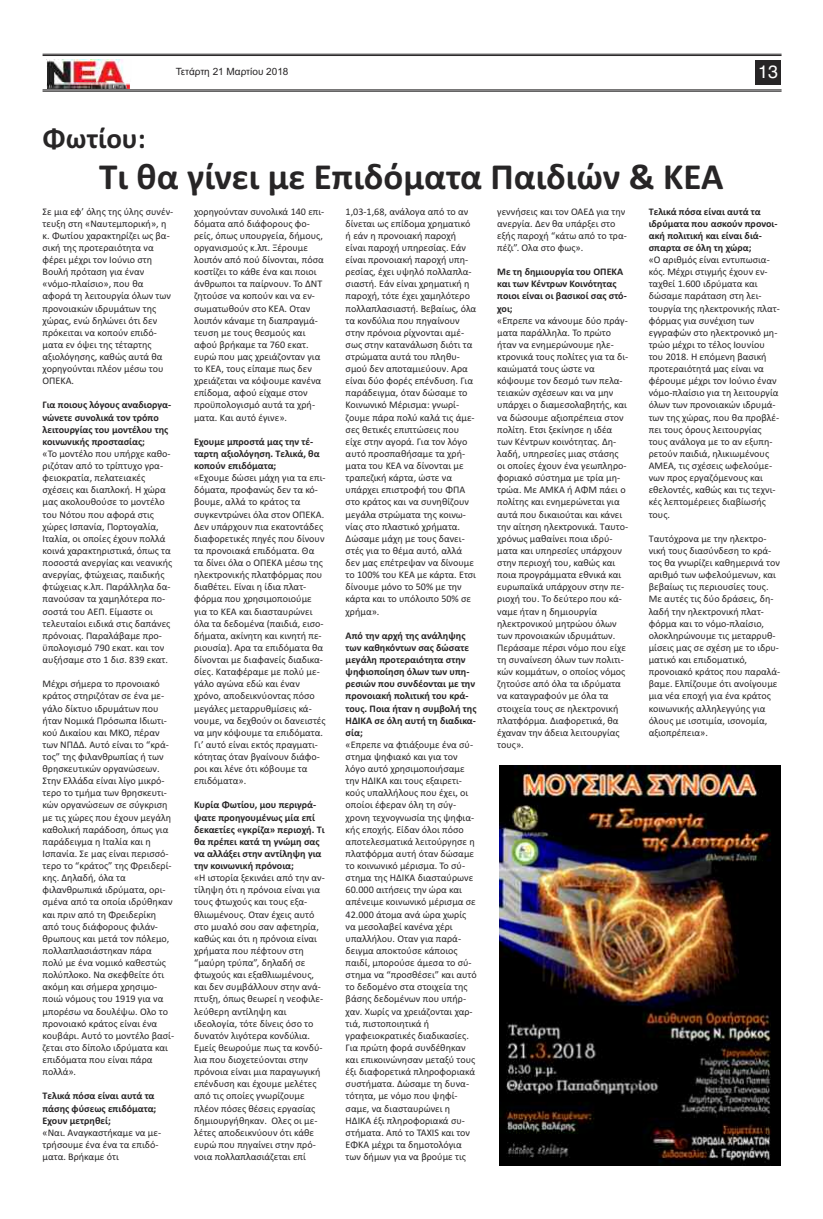
<style>
.page{position:relative;width:823px;height:1219px;background:#fff}
.page>*{position:absolute;margin:0;border:0;box-sizing:border-box;transform-origin:0 0}
.t1{font:700 37px "Calibri";color:#272526}
.t2{font:700 29px "Calibri";color:#272526}
.t3{font:18px "Helvetica";color:#fff}
.t4{font:10.1px/12.1px "Calibri";color:#272526}
.t5{font:700 10.1px/12.1px "Calibri";color:#272526}
.t6{font:10px "Arial";color:#272526}
</style>
<div class="page">
<hr style="left:43px;top:90px;width:738px;height:1px;background:#272526">
<hr style="left:43px;top:91px;width:738px;height:1px;background:#272526">
<hr style="left:43px;top:54px;width:738px;height:1px;background:#272526">
<hr style="left:43px;top:55px;width:738px;height:1px;background:#272526">
<div style="left:755px;top:60px;width:25px;height:25px;background:#272526"></div>
<img style="left:47px;top:60px;width:83px;height:28px">
<img style="left:499px;top:766px;width:281px;height:399px">
<p class="t6" style="left:176px;top:66px;width:114px">Τετάρτη 21 Μαρτίου 2018</p>
<h3 class="t3" style="left:757px;top:61px;width:22px">13</h3>
<h2 class="t2" style="left:43px;top:121px;width:105px">Φωτίου:</h2>
<h1 class="t1" style="left:99px;top:154px;width:625px">Τι θα γίνει με Επιδόματα Παιδιών &amp; ΚΕΑ</h1>
<p class="t4" style="left:43px;top:205px;width:132px">Σε μια εφ’ όλης της ύλης συνέν&shy;τευξη στη «Ναυτεμπορική», η κ. Φωτίου χαρακτηρίζει ως βα&shy;σική της προτεραιότητα να φέρει μέχρι τον Ιούνιο στη<br>Βουλή πρόταση για έναν «νόμο-πλαίσιο», που θα αφορά τη λειτουργία όλων των προνοιακών ιδρυμάτων της χώρας, ενώ δηλώνει ότι δεν πρόκειται να κοπούν επιδό&shy;ματα εν όψει της τέταρτης αξιολόγησης, καθώς αυτά θα χορηγούνται πλέον μέσω του<br>ΟΠΕΚΑ.</p>
<p class="t5" style="left:43px;top:399px;width:130px">Για ποιους λόγους αναδιοργα&shy;νώνετε συνολικά τον τρόπο λειτουργίας του μοντέλου της κοινωνικής προστασίας;</p>
<p class="t4" style="left:43px;top:447px;width:131px">«Το μοντέλο που υπήρχε καθο&shy;ριζόταν από το τρίπτυχο γρα&shy;φειοκρατία, πελατειακές σχέσεις και διαπλοκή. Η χώρα μας ακολουθούσε το μοντέλο του Νότου που αφορά στις χώρες Ισπανία, Πορτογαλία,<br>Ιταλία, οι οποίες έχουν πολλά κοινά χαρακτηριστικά, όπως τα ποσοστά ανεργίας και νεανικής ανεργίας, φτώχειας, παιδικής φτώχειας κ.λπ. Παράλληλα δα&shy;πανούσαν τα χαμηλότερα πο&shy;σοστά του ΑΕΠ. Είμαστε οι τελευταίοι ειδικά στις δαπάνες πρόνοιας. Παραλάβαμε προ&shy;ϋπολογισμό 790 εκατ. και τον αυξήσαμε στο 1 δισ. 839 εκατ.</p>
<p class="t4" style="left:43px;top:678px;width:133px">Μέχρι σήμερα το προνοιακό κράτος στηριζόταν σε ένα με&shy;γάλο δίκτυο ιδρυμάτων που ήταν Νομικά Πρόσωπα Ιδιωτι&shy;κού Δικαίου και ΜΚΟ, πέραν των ΝΠΔΔ. Αυτό είναι το “κρά&shy;τος” της φιλανθρωπίας ή των θρησκευτικών οργανώσεων.<br>Στην Ελλάδα είναι λίγο μικρό&shy;τερο το τμήμα των θρησκευτι&shy;κών οργανώσεων σε σύγκριση με τις χώρες που έχουν μεγάλη καθολική παράδοση, όπως για παράδειγμα η Ιταλία και η<br>Ισπανία. Σε μας είναι περισσό&shy;τερο το “κράτος” της Φρειδερί&shy;κης. Δηλαδή, όλα τα φιλανθρωπικά ιδρύματα, ορι&shy;σμένα από τα οποία ιδρύθηκαν και πριν από τη Φρειδερίκη από τους διάφορους φιλάν&shy;θρωπους και μετά τον πόλεμο, πολλαπλασιάστηκαν πάρα πολύ με ένα νομικό καθεστώς πολύπλοκο. Να σκεφθείτε ότι ακόμη και σήμερα χρησιμο&shy;ποιώ νόμους του 1919 για να μπορέσω να δουλέψω. Ολο το προνοιακό κράτος είναι ένα κουβάρι. Αυτό το μοντέλο βασί&shy;ζεται στο δίπολο ιδρύματα και επιδόματα που είναι πάρα πολλά».</p>
<p class="t5" style="left:43px;top:1090px;width:115px">Τελικά πόσα είναι αυτά τα πάσης φύσεως επιδόματα;<br>Εχουν μετρηθεί;</p>
<p class="t4" style="left:43px;top:1126px;width:120px">«Ναι. Αναγκαστήκαμε να με&shy;τρήσουμε ένα ένα τα επιδό&shy;ματα. Βρήκαμε ότι</p>
<p class="t4" style="left:194px;top:205px;width:132px">χορηγούνταν συνολικά 140 επι&shy;δόματα από διάφορους φο&shy;ρείς, όπως υπουργεία, δήμους, οργανισμούς κ.λπ. Ξέρουμε λοιπόν από πού δίνονται, πόσα κοστίζει το κάθε ένα και ποιοι άνθρωποι τα παίρνουν. Το ΔΝΤ ζητούσε να κοπούν και να εν&shy;σωματωθούν στο ΚΕΑ. Οταν λοιπόν κάναμε τη διαπραγμά&shy;τευση με τους θεσμούς και αφού βρήκαμε τα 760 εκατ. ευρώ που μας χρειάζονταν για το ΚΕΑ, τους είπαμε πως δεν χρειάζεται να κόψουμε κανένα επίδομα, αφού είχαμε στον προϋπολογισμό αυτά τα χρή&shy;ματα. Και αυτό έγινε».</p>
<p class="t5" style="left:194px;top:435px;width:127px">Εχουμε μπροστά μας την τέ&shy;ταρτη αξιολόγηση. Τελικά, θα κοπούν επιδόματα;</p>
<p class="t4" style="left:194px;top:472px;width:133px">«Εχουμε δώσει μάχη για τα επι&shy;δόματα, προφανώς δεν τα κό&shy;βουμε, αλλά το κράτος τα συγκεντρώνει όλα στον ΟΠΕΚΑ.<br>Δεν υπάρχουν πια εκατοντάδες διαφορετικές πηγές που δίνουν τα προνοιακά επιδόματα. Θα τα δίνει όλα ο ΟΠΕΚΑ μέσω της ηλεκτρονικής πλατφόρμας που διαθέτει. Είναι η ίδια πλατ&shy;φόρμα που χρησιμοποιούμε για το ΚΕΑ και διασταυρώνει όλα τα δεδομένα (παιδιά, εισο&shy;δήματα, ακίνητη και κινητή πε&shy;ριουσία). Αρα τα επιδόματα θα δίνονται με διαφανείς διαδικα&shy;σίες. Καταφέραμε με πολύ με&shy;γάλο αγώνα εδώ και έναν χρόνο, αποδεικνύοντας πόσο μεγάλες μεταρρυθμίσεις κά&shy;νουμε, να δεχθούν οι δανειστές να μην κόψουμε τα επιδόματα.<br>Γι’ αυτό είναι εκτός πραγματι&shy;κότητας όταν βγαίνουν διάφο&shy;ροι και λένε ότι κόβουμε τα επιδόματα».</p>
<p class="t5" style="left:194px;top:799px;width:132px">Κυρία Φωτίου, μου περιγρά&shy;ψατε προηγουμένως μία επί δεκαετίες «γκρίζα» περιοχή. Τι θα πρέπει κατά τη γνώμη σας να αλλάξει στην αντίληψη για την κοινωνική πρόνοια;</p>
<p class="t4" style="left:194px;top:872px;width:132px">«Η ιστορία ξεκινάει από την αν&shy;τίληψη ότι η πρόνοια είναι για τους φτωχούς και τους εξα&shy;θλιωμένους. Οταν έχεις αυτό στο μυαλό σου σαν αφετηρία, καθώς και ότι η πρόνοια είναι χρήματα που πέφτουν στη “μαύρη τρύπα”, δηλαδή σε φτωχούς και εξαθλιωμένους, και δεν συμβάλλουν στην ανά&shy;πτυξη, όπως θεωρεί η νεοφιλε&shy;λεύθερη αντίληψη και ιδεολογία, τότε δίνεις όσο το δυνατόν λιγότερα κονδύλια.<br>Εμείς θεωρούμε πως τα κονδύ&shy;λια που διοχετεύονται στην πρόνοια είναι μια παραγωγική επένδυση και έχουμε μελέτες από τις οποίες γνωρίζουμε πλέον πόσες θέσεις εργασίας δημιουργήθηκαν. Ολες οι με&shy;λέτες αποδεικνύουν ότι κάθε ευρώ που πηγαίνει στην πρό&shy;νοια πολλαπλασιάζεται επί</p>
<p class="t4" style="left:345px;top:205px;width:132px">1,03-1,68, ανάλογα από το αν δίνεται ως επίδομα χρηματικό ή εάν η προνοιακή παροχή είναι παροχή υπηρεσίας. Εάν είναι προνοιακή παροχή υπη&shy;ρεσίας, έχει υψηλό πολλαπλα&shy;σιαστή. Εάν είναι χρηματική η παροχή, τότε έχει χαμηλότερο πολλαπλασιαστή. Βεβαίως, όλα τα κονδύλια που πηγαίνουν στην πρόνοια ρίχνονται αμέ&shy;σως στην κατανάλωση διότι τα στρώματα αυτά του πληθυ&shy;σμού δεν αποταμιεύουν. Αρα είναι δύο φορές επένδυση. Για παράδειγμα, όταν δώσαμε το<br>Κοινωνικό Μέρισμα: γνωρί&shy;ζουμε πάρα πολύ καλά τις άμε&shy;σες θετικές επιπτώσεις που είχε στην αγορά. Για τον λόγο αυτό προσπαθήσαμε τα χρή&shy;ματα του ΚΕΑ να δίνονται με τραπεζική κάρτα, ώστε να υπάρχει επιστροφή του ΦΠΑ στο κράτος και να συνηθίζουν μεγάλα στρώματα της κοινω&shy;νίας στο πλαστικό χρήματα.<br>Δώσαμε μάχη με τους δανει&shy;στές για το θέμα αυτό, αλλά δεν μας επέτρεψαν να δίνουμε το 100% του ΚΕΑ με κάρτα. Ετσι δίνουμε μόνο το 50% με την κάρτα και το υπόλοιπο 50% σε χρήμα».</p>
<p class="t5" style="left:345px;top:629px;width:132px">Από την αρχή της ανάληψης των καθηκόντων σας δώσατε μεγάλη προτεραιότητα στην ψηφιοποίηση όλων των υπη&shy;ρεσιών που συνδέονται με την προνοιακή πολιτική του κρά&shy;τους. Ποια ήταν η συμβολή της<br>ΗΔΙΚΑ σε όλη αυτή τη διαδικα&shy;σία;</p>
<p class="t4" style="left:345px;top:738px;width:133px">«Επρεπε να φτιάξουμε ένα σύ&shy;στημα ψηφιακό και για τον λόγο αυτό χρησιμοποιήσαμε την ΗΔΙΚΑ και τους εξαιρετι&shy;κούς υπαλλήλους που έχει, οι οποίοι έφεραν όλη τη σύγ&shy;χρονη τεχνογνωσία της ψηφια&shy;κής εποχής. Είδαν όλοι πόσο αποτελεσματικά λειτούργησε η πλατφόρμα αυτή όταν δώσαμε το κοινωνικό μέρισμα. Το σύ&shy;στημα της ΗΔΙΚΑ διασταύρωνε<br>60.000 αιτήσεις την ώρα και απένειμε κοινωνικό μέρισμα σε<br>42.000 άτομα ανά ώρα χωρίς να μεσολαβεί κανένα χέρι υπαλλήλου. Οταν για παρά&shy;δειγμα αποκτούσε κάποιος παιδί, μπορούσε άμεσα το σύ&shy;στημα να “προσθέσει” και αυτό το δεδομένο στα στοιχεία της βάσης δεδομένων που υπήρ&shy;χαν. Χωρίς να χρειάζονται χαρ&shy;τιά, πιστοποιητικά ή γραφειοκρατικές διαδικασίες.<br>Για πρώτη φορά συνδέθηκαν και επικοινώνησαν μεταξύ τους έξι διαφορετικά πληροφοριακά συστήματα. Δώσαμε τη δυνα&shy;τότητα, με νόμο που ψηφί&shy;σαμε, να διασταυρώνει η<br>ΗΔΙΚΑ έξι πληροφοριακά συ&shy;στήματα. Από το ΤΑΧΙS και τον<br>ΕΦΚΑ μέχρι τα δημοτολόγια των δήμων για να βρούμε τις</p>
<p class="t4" style="left:497px;top:205px;width:131px">γεννήσεις και τον ΟΑΕΔ για την ανεργία. Δεν θα υπάρξει στο εξής παροχή “κάτω από το τρα&shy;πέζι”. Ολα στο φως».</p>
<p class="t5" style="left:497px;top:266px;width:131px">Με τη δημιουργία του ΟΠΕΚΑ και των Κέντρων Κοινότητας ποιοι είναι οι βασικοί σας στό&shy;χοι;</p>
<p class="t4" style="left:497px;top:314px;width:132px">«Επρεπε να κάνουμε δύο πράγ&shy;ματα παράλληλα. Το πρώτο ήταν να ενημερώνουμε ηλε&shy;κτρονικά τους πολίτες για τα δι&shy;καιώματά τους ώστε να κόψουμε τον δεσμό των πελα&shy;τειακών σχέσεων και να μην υπάρχει ο διαμεσολαβητής, και να δώσουμε αξιοπρέπεια στον πολίτη. Ετσι ξεκίνησε η ιδέα των Κέντρων κοινότητας. Δη&shy;λαδή, υπηρεσίες μιας στάσης οι οποίες έχουν ένα γεωπληρο&shy;φοριακό σύστημα με τρία μη&shy;τρώα. Με ΑΜΚΑ ή ΑΦΜ πάει ο πολίτης και ενημερώνεται για αυτά που δικαιούται και κάνει την αίτηση ηλεκτρονικά. Ταυτο&shy;χρόνως μαθαίνει ποια ιδρύ&shy;ματα και υπηρεσίες υπάρχουν στην περιοχή του, καθώς και ποια προγράμματα εθνικά και ευρωπαϊκά υπάρχουν στην πε&shy;ριοχή του. Το δεύτερο που κά&shy;ναμε ήταν η δημιουργία ηλεκτρονικού μητρώου όλων των προνοιακών ιδρυμάτων.<br>Περάσαμε πέρσι νόμο που είχε τη συναίνεση όλων των πολιτι&shy;κών κομμάτων, ο οποίος νόμος ζητούσε από όλα τα ιδρύματα να καταγραφούν με όλα τα στοιχεία τους σε ηλεκτρονική πλατφόρμα. Διαφορετικά, θα έχαναν την άδεια λειτουργίας τους».</p>
<p class="t5" style="left:648px;top:205px;width:130px">Τελικά πόσα είναι αυτά τα ιδρύματα που ασκούν προνοι&shy;ακή πολιτική και είναι διά&shy;σπαρτα σε όλη τη χώρα;</p>
<p class="t4" style="left:648px;top:253px;width:133px">«Ο αριθμός είναι εντυπωσια&shy;κός. Μέχρι στιγμής έχουν εν&shy;ταχθεί 1.600 ιδρύματα και δώσαμε παράταση στη λει&shy;τουργία της ηλεκτρονικής πλατ&shy;φόρμας για συνέχιση των εγγραφών στο ηλεκτρονικό μη&shy;τρώο μέχρι το τέλος Ιουνίου του 2018. Η επόμενη βασική προτεραιότητά μας είναι να φέρουμε μέχρι τον Ιούνιο έναν νόμο-πλαίσιο για τη λειτουργία όλων των προνοιακών ιδρυμά&shy;των της χώρας, που θα προβλέ&shy;πει τους όρους λειτουργίας τους ανάλογα με το αν εξυπη&shy;ρετούν παιδιά, ηλικιωμένους<br>ΑΜΕΑ, τις σχέσεις ωφελούμε&shy;νων προς εργαζόμενους και εθελοντές, καθώς και τις τεχνι&shy;κές λεπτομέρειες διαβίωσής τους.</p>
<p class="t4" style="left:648px;top:532px;width:133px">Ταυτόχρονα με την ηλεκτρο&shy;νική τους διασύνδεση το κρά&shy;τος θα γνωρίζει καθημερινά τον αριθμό των ωφελούμενων, και βεβαίως τις περιουσίες τους.<br>Με αυτές τις δύο δράσεις, δη&shy;λαδή την ηλεκτρονική πλατ&shy;φόρμα και το νόμο-πλαίσιο, ολοκληρώνουμε τις μεταρρυθ&shy;μίσεις μας σε σχέση με το ιδρυ&shy;ματικό και επιδοματικό, προνοιακό κράτος που παραλά&shy;βαμε. Ελπίζουμε ότι ανοίγουμε μια νέα εποχή για ένα κράτος κοινωνικής αλληλεγγύης για όλους με ισοτιμία, ισονομία, αξιοπρέπεια».</p>
</div>
